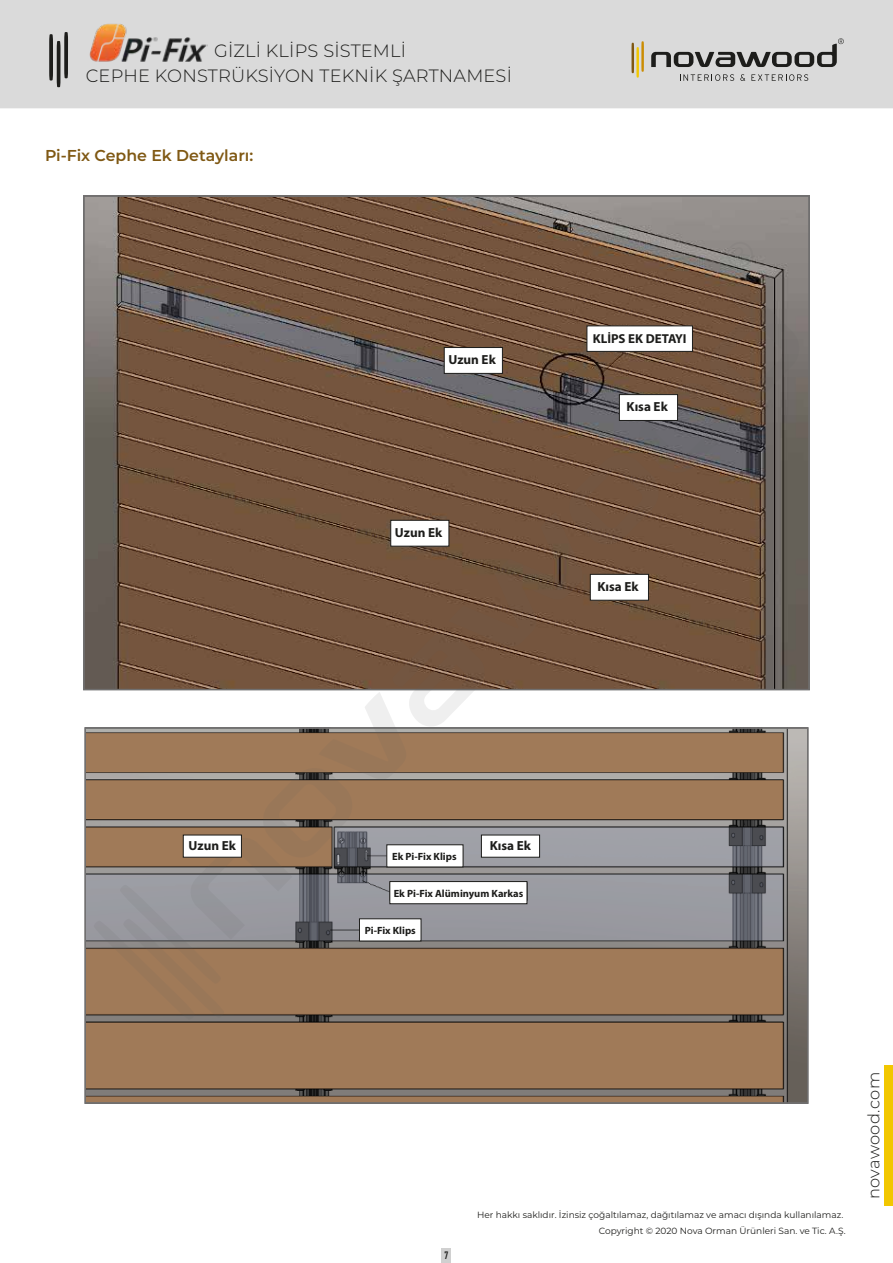
<style>
.page{position:relative;width:893px;height:1263px;background:#fff}
.page>*{position:absolute;margin:0;border:0;box-sizing:border-box;transform-origin:0 0}
.t1{font:300 17.85px/25.5px "Montserrat";letter-spacing:.01em;color:#1d1d1b}
.t2{font:300 16.2px "Montserrat";letter-spacing:.015em;color:#1d1d1b}
.t3{font:600 15.75px "Montserrat";color:#7f5813}
.t4{font:700 13.2px "Myriad Pro";color:#1d1d1b}
.t5{font:700 13.05px "Myriad Pro";color:#1d1d1b}
.t6{font:10.8px "DIN Condensed";color:#1d1d1b}
.t7{font:700 10.5px "Myriad Pro";color:#1d1d1b}
.t8{font:9px/16.5px "Montserrat";color:#1d1d1b;text-align:right}
</style>
<div class="page">
<img style="left:87px;top:199px;width:719px;height:488px">
<img style="left:88px;top:731px;width:717px;height:369px">
<div style="left:885px;top:1065px;width:8px;height:140px;background:#f2c700"></div>
<div style="left:442px;top:1248px;width:9px;height:15px;background:#d0d0d0"></div>
<div style="left:0;top:0;width:893px;height:108px;background:#dadada"></div>
<svg style="left:631px;top:41px;width:13px;height:37px"></svg>
<svg style="left:680px;top:74px;width:54px;height:7px"></svg>
<svg style="left:740px;top:74px;width:5px;height:7px"></svg>
<svg style="left:751px;top:74px;width:57px;height:7px"></svg>
<svg style="left:651px;top:38px;width:193px;height:29px;background:#a6a6a6"></svg>
<svg style="left:49px;top:32px;width:19px;height:55px"></svg>
<img style="left:88px;top:22px;width:119px;height:41px">
<svg style="left:94px;top:274px;width:705px;height:746px;background:#866f5e"></svg>
<svg style="left:727px;top:242px;width:26px;height:26px"></svg>
<div style="left:444px;top:347px;width:59px;height:27px;background:#fff;border:1px solid #1d1d1b"></div>
<div style="left:587px;top:325px;width:106px;height:27px;background:#fff;border:1px solid #1d1d1b"></div>
<div style="left:590px;top:574px;width:59px;height:27px;background:#fff;border:1px solid #1d1d1b"></div>
<div style="left:481px;top:835px;width:59px;height:22px;background:#fff"></div>
<div style="left:386px;top:844px;width:77px;height:23px;background:#fff;border:1px solid #1d1d1b"></div>
<div style="left:359px;top:918px;width:62px;height:23px;background:#fff;border:1px solid #1d1d1b"></div>
<div style="left:389px;top:881px;width:138px;height:23px;background:#fff;border:1px solid #1d1d1b"></div>
<div style="left:183px;top:835px;width:59px;height:22px;background:#fff"></div>
<div style="left:619px;top:394px;width:59px;height:27px;background:#fff;border:1px solid #1d1d1b"></div>
<div style="left:390px;top:520px;width:59px;height:26px;background:#fff;border:1px solid #1d1d1b"></div>
<h1 class="t1" style="left:86px;top:37px;width:428px;text-indent:128px">GİZLİ KLİPS SİSTEMLİ<br>CEPHE KONSTRÜKSİYON TEKNİK ŞARTNAMESİ</h1>
<h3 class="t3" style="left:45px;top:144px;width:210px">Pi-Fix Cephe Ek Detayları:</h3>
<h3 class="t4" style="left:448px;top:351px;width:49px">Uzun Ek</h3>
<h3 class="t4" style="left:395px;top:524px;width:49px">Uzun Ek</h3>
<h3 class="t5" style="left:593px;top:330px;width:95px">KLİPS EK DETAYI</h3>
<h3 class="t4" style="left:627px;top:398px;width:43px">Kısa Ek</h3>
<h3 class="t4" style="left:597px;top:578px;width:43px">Kısa Ek</h3>
<h3 class="t4" style="left:189px;top:837px;width:49px">Uzun Ek</h3>
<p class="t7" style="left:392px;top:849px;width:66px">Ek Pi-Fix Klips</p>
<h3 class="t4" style="left:490px;top:837px;width:43px">Kısa Ek</h3>
<p class="t7" style="left:394px;top:886px;width:131px">Ek Pi-Fix Alüminyum Karkas</p>
<p class="t7" style="left:365px;top:923px;width:53px">Pi-Fix Klips</p>
<p class="t6" style="left:444px;top:1249px;width:6px">7</p>
<p class="t8" style="left:477px;top:1206px;width:370px">Her hakkı saklıdır. İzinsiz çoğaltılamaz, dağıtılamaz ve amacı dışında kullanılamaz.<br>Copyright © 2020 Nova Orman Ürünleri San. ve Tic. A.Ş.</p>
<h2 class="t2" style="left:863px;top:1199px;width:129px;rotate:-90deg">novawood.com</h2>
</div>
